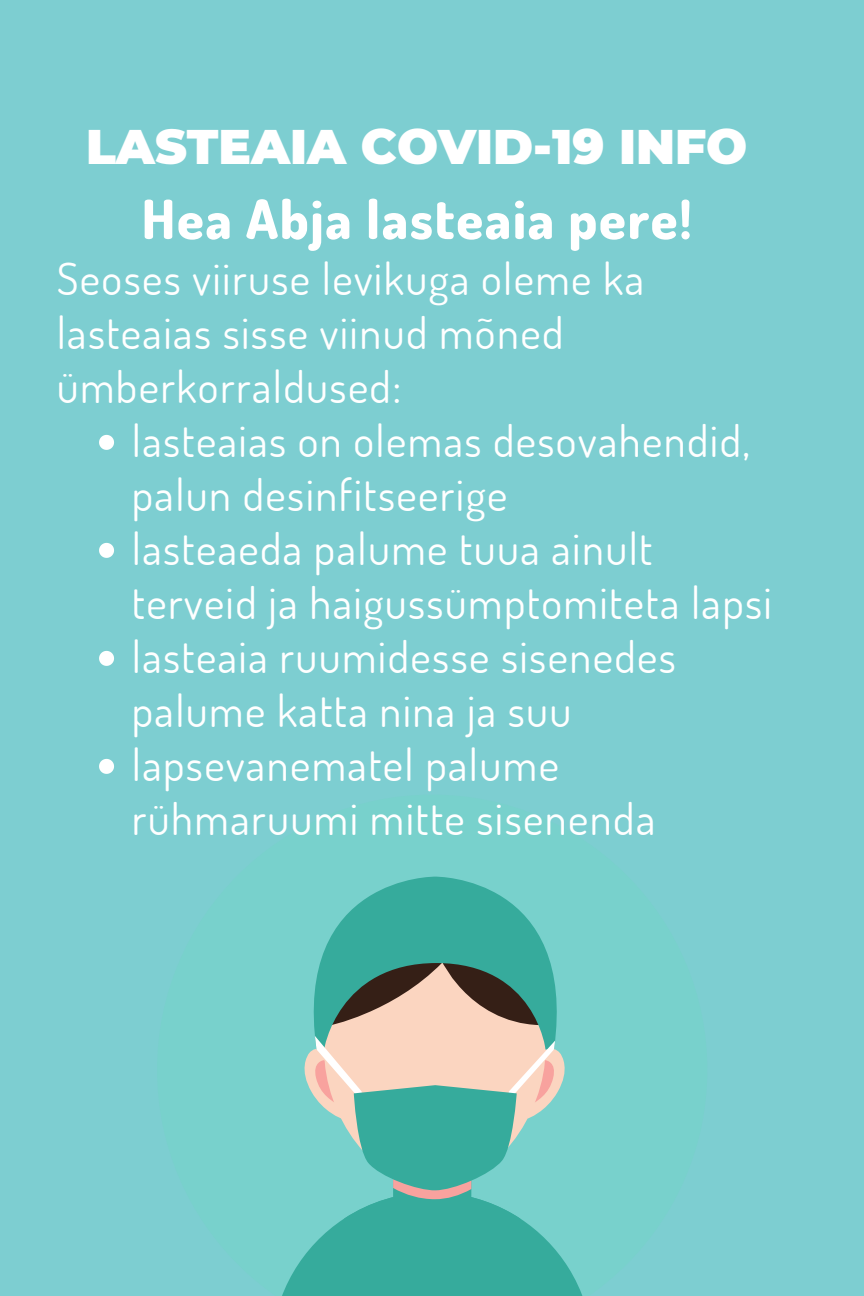
<style>
.page{position:relative;width:864px;height:1296px;background:#7dced1}
.page>*{position:absolute;margin:0;border:0;box-sizing:border-box;transform-origin:0 0}
.t1{font:800 54.2px "Dosis";letter-spacing:.03em;color:#fff}
.t2{font:900 48.5px "Montserrat";color:#fff}
.t3{font:44.2px/54px "Dosis";letter-spacing:.03em;color:#fff}
</style>
<div class="page">
<svg style="left:282px;top:876px;width:301px;height:420px"></svg>
<svg style="left:99px;top:435px;width:15px;height:15px"></svg>
<svg style="left:99px;top:543px;width:15px;height:15px"></svg>
<svg style="left:99px;top:651px;width:15px;height:15px"></svg>
<svg style="left:99px;top:759px;width:15px;height:15px"></svg>
<p class="t2" style="left:86px;top:117px;width:663px">LASTEAIA COVID-19 INFO</p>
<p class="t1" style="left:142px;top:183px;width:552px">Hea Abja lasteaia pere!</p>
<p class="t3" style="left:57px;top:251px;width:589px">Seoses viiruse levikuga oleme ka lasteaias sisse viinud mõned ümberkorraldused:</p>
<p class="t3" style="left:132px;top:413px;width:620px">lasteaias on olemas desovahendid, palun desinfitseerige</p>
<p class="t3" style="left:132px;top:521px;width:642px">lasteaeda palume tuua ainult terveid ja haigussümptomiteta lapsi</p>
<p class="t3" style="left:132px;top:629px;width:546px">lasteaia ruumidesse sisenedes palume katta nina ja suu</p>
<p class="t3" style="left:132px;top:737px;width:525px">lapsevanematel palume rühmaruumi mitte sisenenda</p>
</div>
